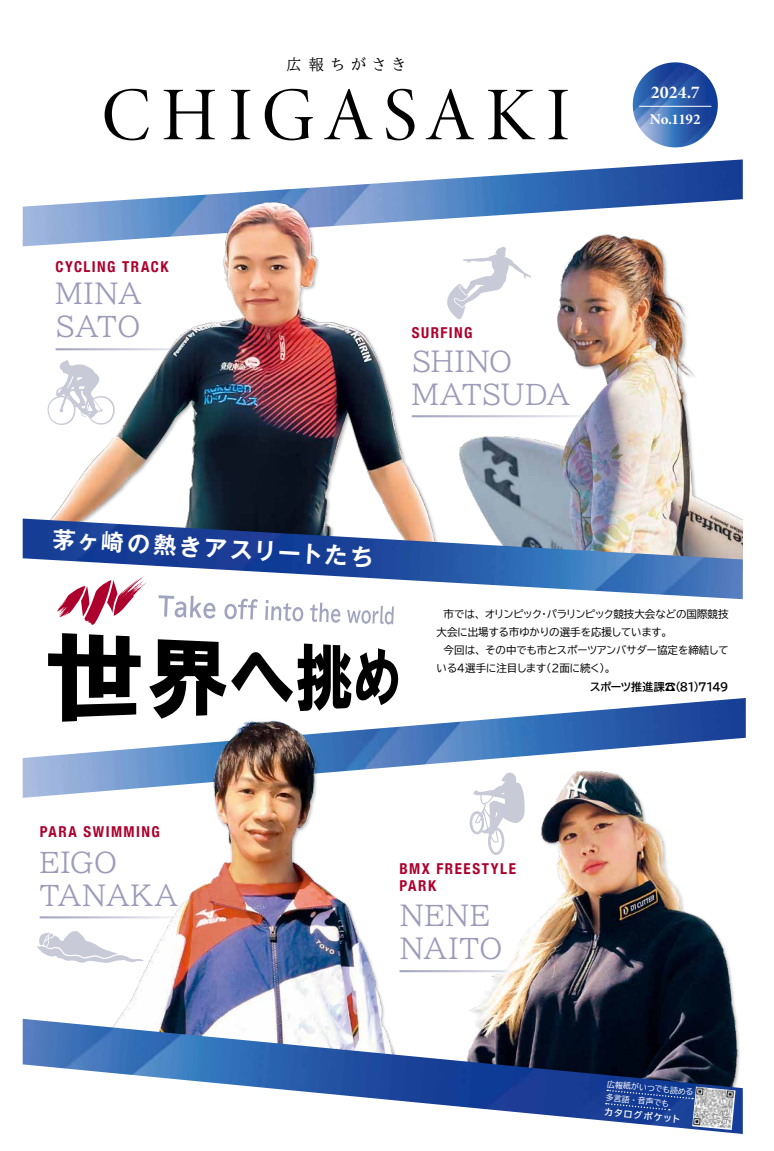
<style>
.page{position:relative;width:774px;height:1151px;background:#fff}
.page>*{position:absolute;margin:0;border:0;box-sizing:border-box;transform-origin:0 0}
.t1{font:76px "Minion Variable Concept";letter-spacing:.155em;color:#000}
.t2{font:28px/33px "BIZ UDP Mincho Medium";letter-spacing:.005em;color:#9c9bba}
.t3{font:28px/33px "BIZ UDP Mincho Medium";letter-spacing:.025em;color:#9c9bba}
.t4{font:700 23px "Gothic MB101 Pr 6 N De";color:#fff}
.t5{font:18px "Minion Variable Concept";color:#fff}
.t6{font:700 condensed 15px/17px "Helvetica Neue";letter-spacing:.1em;color:#ad002d}
.t7{font:15px "Minion Variable Concept";letter-spacing:-.025em;color:#fff}
.t8{font:15px "BIZ UDP Mincho Medium";letter-spacing:.47em;color:#000}
.t9{font:11px "BIZ UDP Gothic Bold";letter-spacing:-.03em;color:#000}
.t10{font:10.5px/18px "BIZ UDP Gothic";color:#000}
.t11{font:9px "BIZ UDP Gothic Bold";color:#fff}
.t12{font:8px/13.6px "BIZ UDP Gothic";color:#fff}
</style>
<div class="page">
<img style="left:633px;top:62px;width:85px;height:85px;border-radius:43px">
<img style="left:23px;top:159px;width:720px;height:87px">
<img style="left:23px;top:698px;width:723px;height:100px">
<img style="left:40px;top:196px;width:408px;height:323px">
<img style="left:438px;top:210px;width:305px;height:309px">
<img style="left:451px;top:733px;width:295px;height:286px">
<img style="left:103px;top:707px;width:299px;height:312px">
<hr style="left:639px;top:106px;width:72px;height:1px;background:#fff">
<img style="left:23px;top:1019px;width:720px;height:115px">
<img style="left:23px;top:519px;width:720px;height:80px">
<svg style="left:40px;top:353px;width:82px;height:85px"></svg>
<svg style="left:447px;top:247px;width:84px;height:72px"></svg>
<svg style="left:48px;top:633px;width:93px;height:89px"></svg>
<svg style="left:149px;top:639px;width:249px;height:80px"></svg>
<svg style="left:57px;top:576px;width:90px;height:49px"></svg>
<svg style="left:159px;top:595px;width:56px;height:24px"></svg>
<svg style="left:224px;top:598px;width:34px;height:21px"></svg>
<svg style="left:265px;top:600px;width:38px;height:21px"></svg>
<svg style="left:310px;top:603px;width:30px;height:20px"></svg>
<svg style="left:347px;top:606px;width:47px;height:18px"></svg>
<svg style="left:470px;top:772px;width:55px;height:83px"></svg>
<svg style="left:37px;top:931px;width:107px;height:32px"></svg>
<img style="left:692px;top:1087px;width:43px;height:43px">
<svg style="left:606px;top:1089px;width:87px;height:22px;background:#1d4399"></svg>
<h3 class="t8" style="left:286px;top:57px;width:120px">広報ちがさき</h3>
<h1 class="t1" style="left:102px;top:62px;width:470px">CHIGASAKI</h1>
<h3 class="t6" style="left:56px;top:257px;width:114px">CYCLING TRACK</h3>
<h2 class="t2" style="left:56px;top:277px;width:88px">MINA<br>SATO</h2>
<h3 class="t6" style="left:412px;top:324px;width:62px">SURFING</h3>
<h2 class="t2" style="left:412px;top:344px;width:160px">SHINO<br>MATSUDA</h2>
<h3 class="t4" style="left:54px;top:521px;width:323px;rotate:3deg">茅ヶ崎の熱きアスリートたち</h3>
<h3 class="t5" style="left:651px;top:80px;width:50px">2024.7</h3>
<h3 class="t7" style="left:650px;top:109px;width:52px">No.1192</h3>
<h3 class="t6" style="left:40px;top:822px;width:122px">PARA SWIMMING</h3>
<h2 class="t2" style="left:40px;top:846px;width:140px">EIGO<br>TANAKA</h2>
<p class="t10" style="left:437px;top:605px;width:293px">　市では、オリンピック・パラリンピック競技大会などの国際競技大会に出場する市ゆかりの選手を応援しています。<br>　今回は、その中でも市とスポーツアンバサダー協定を締結している4選手に注目します（2面に続く）。</p>
<p class="t9" style="left:590px;top:681px;width:140px">スポーツ推進課☎（81）7149</p>
<h3 class="t6" style="left:399px;top:859px;width:118px">BMX FREESTYLE<br>PARK</h3>
<h2 class="t3" style="left:400px;top:899px;width:104px">NENE<br>NAITO</h2>
<p class="t12" style="left:608px;top:1077px;width:88px;rotate:6deg">広報紙がいつでも読める多言語・音声でも</p>
<p class="t11" style="left:605px;top:1108px;width:77px;rotate:5deg">カタログポケット</p>
</div>
